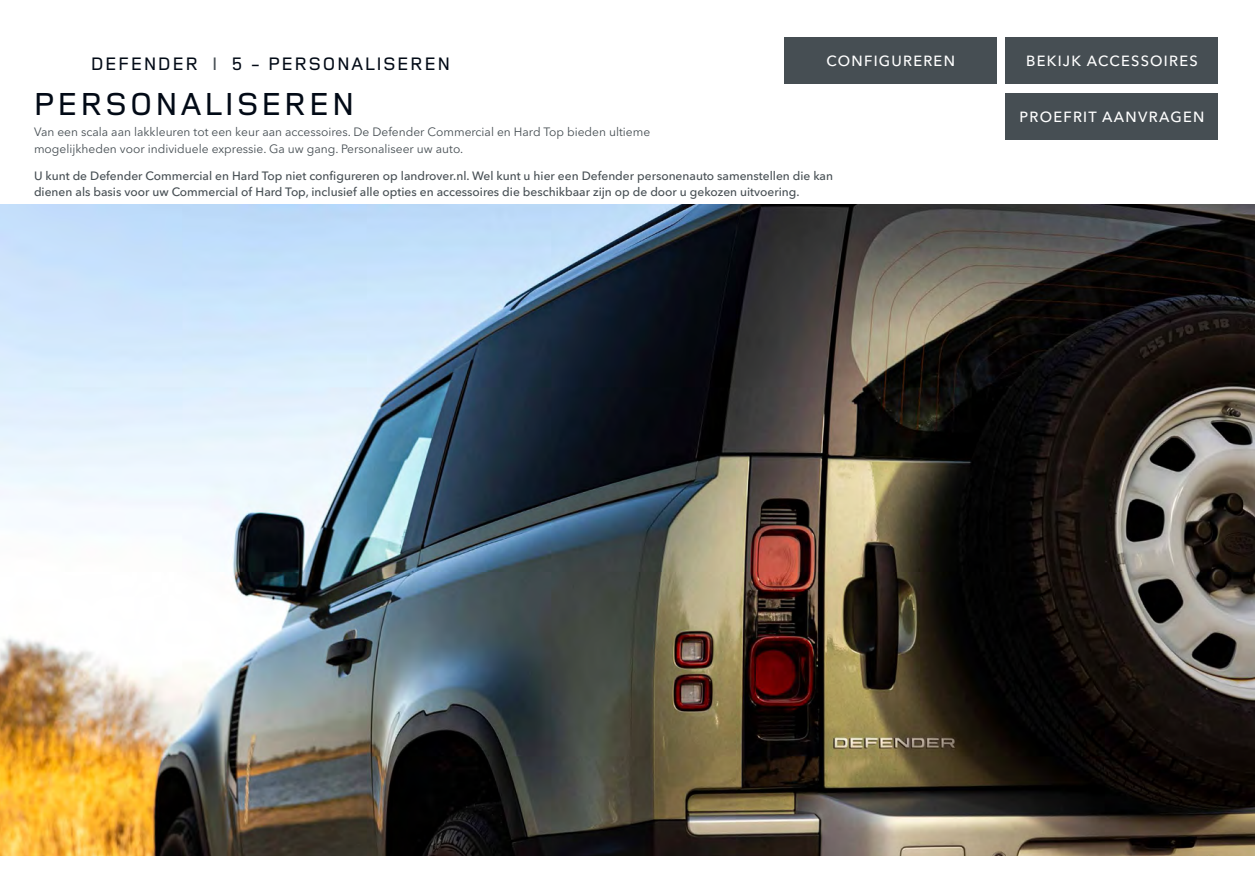
<style>
.page{position:relative;width:1255px;height:893px;background:#fff}
.page>*{position:absolute;margin:0;border:0;box-sizing:border-box;transform-origin:0 0}
.t1{font:500 33px "Land Rover Wide";color:#020a16}
.t2{font:500 18.75px "Land Rover Wide";color:#020a16}
.t3{font:500 14.7px "Avenir Next W1 G";letter-spacing:.085em;color:#fff}
.t4{font:500 12px/16.5px "Avenir Next W1 G";color:#464e53}
.t5{font:12px/16.5px "Avenir Next W1 G";color:#464e53}
.s1{color:#464e53}
</style>
<div class="page">
<img style="left:0;top:205px;width:1254px;height:651px">
<div style="left:1005px;top:37px;width:213px;height:47px;background:#464e53"></div>
<div style="left:784px;top:37px;width:213px;height:47px;background:#464e53"></div>
<div style="left:1005px;top:93px;width:213px;height:47px;background:#464e53"></div>
<p class="t3" style="left:826px;top:52px;width:130px">CONFIGUREREN</p>
<p class="t3" style="left:1026px;top:52px;width:173px">BEKIJK ACCESSOIRES</p>
<h2 class="t2" style="left:90px;top:50px;width:362px">DEFENDER <span class="s1">I</span> 5 - PERSONALISEREN</h2>
<h1 class="t1" style="left:33px;top:81px;width:324px">PERSONALISEREN</h1>
<p class="t5" style="left:34px;top:124px;width:617px">Van een scala aan lakkleuren tot een keur aan accessoires. De Defender Commercial en Hard Top bieden ultieme mogelijkheden voor individuele expressie. Ga uw gang. Personaliseer uw auto.</p>
<p class="t4" style="left:34px;top:167px;width:800px">U kunt de Defender Commercial en Hard Top niet configureren op landrover.nl. Wel kunt u hier een Defender personenauto samenstellen die kan dienen als basis voor uw Commercial of Hard Top, inclusief alle opties en accessoires die beschikbaar zijn op de door u gekozen uitvoering.</p>
<p class="t3" style="left:1019px;top:108px;width:186px">PROEFRIT AANVRAGEN</p>
</div>
